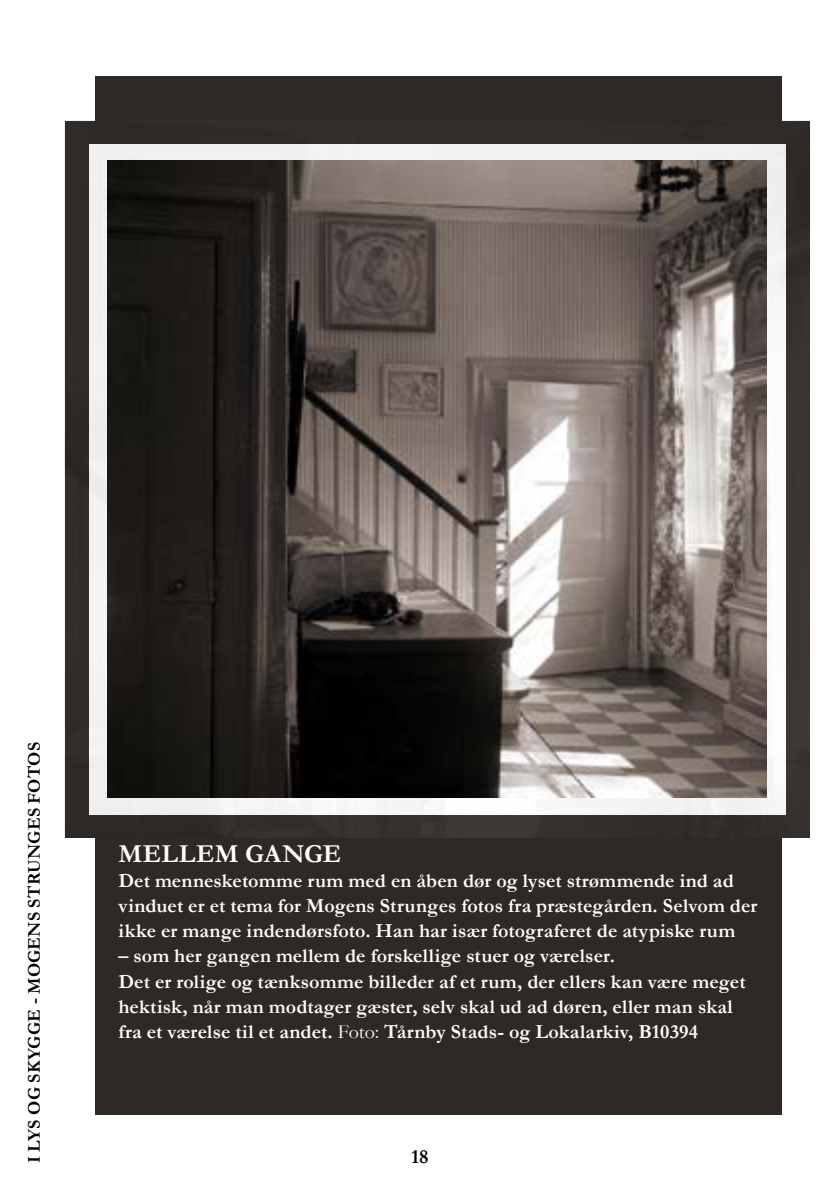
<style>
.page{position:relative;width:840px;height:1191px;background:#fff}
.page>*{position:absolute;margin:0;border:0;box-sizing:border-box;transform-origin:0 0}
.Billedtekst{font:700 26px "Garamond";letter-spacing:.01em;color:#fff}
.Billedtekst-2{font:700 20px/25px "Garamond";letter-spacing:.005em;color:#fff}
.t1{font:700 20px "Garamond";color:#000}
.t2{font:700 18px "Garamond";letter-spacing:.01em;color:#000}
.s1{font-weight:400}
</style>
<div class="page">
<div style="left:95px;top:77px;width:686px;height:1037px;background:#2d2925"></div>
<img style="left:65px;top:121px;width:743px;height:716px">
<img style="left:89px;top:144px;width:695px;height:670px">
<img style="left:108px;top:161px;width:657px;height:636px">
<p class="t2" style="left:22px;top:1163px;width:423px;rotate:-90deg">I LYS OG SKYGGE - MOGENS STRUNGES FOTOS</p>
<p class="Billedtekst" style="left:118px;top:836px;width:224px">MELLEM GANGE</p>
<p class="Billedtekst-2" style="left:118px;top:868px;width:640px">Det mennesketomme rum med en åben dør og lyset strømmende ind ad vinduet er et tema for Mogens Strunges fotos fra præstegården. Selvom der ikke er mange indendørsfoto. Han har især fotograferet de atypiske rum</p>
<p class="Billedtekst-2" style="left:118px;top:943px;width:497px">– som her gangen mellem de forskellige stuer og værelser.</p>
<p class="Billedtekst-2" style="left:118px;top:968px;width:628px">Det er rolige og tænksomme billeder af et rum, der ellers kan være meget hektisk, når man modtager gæster, selv skal ud ad døren, eller man skal fra et værelse til et andet. <span class="s1">Foto:</span> Tårnby Stads- og Lokalarkiv, B10394</p>
<p class="t1" style="left:411px;top:1143px;width:19px">18</p>
</div>
